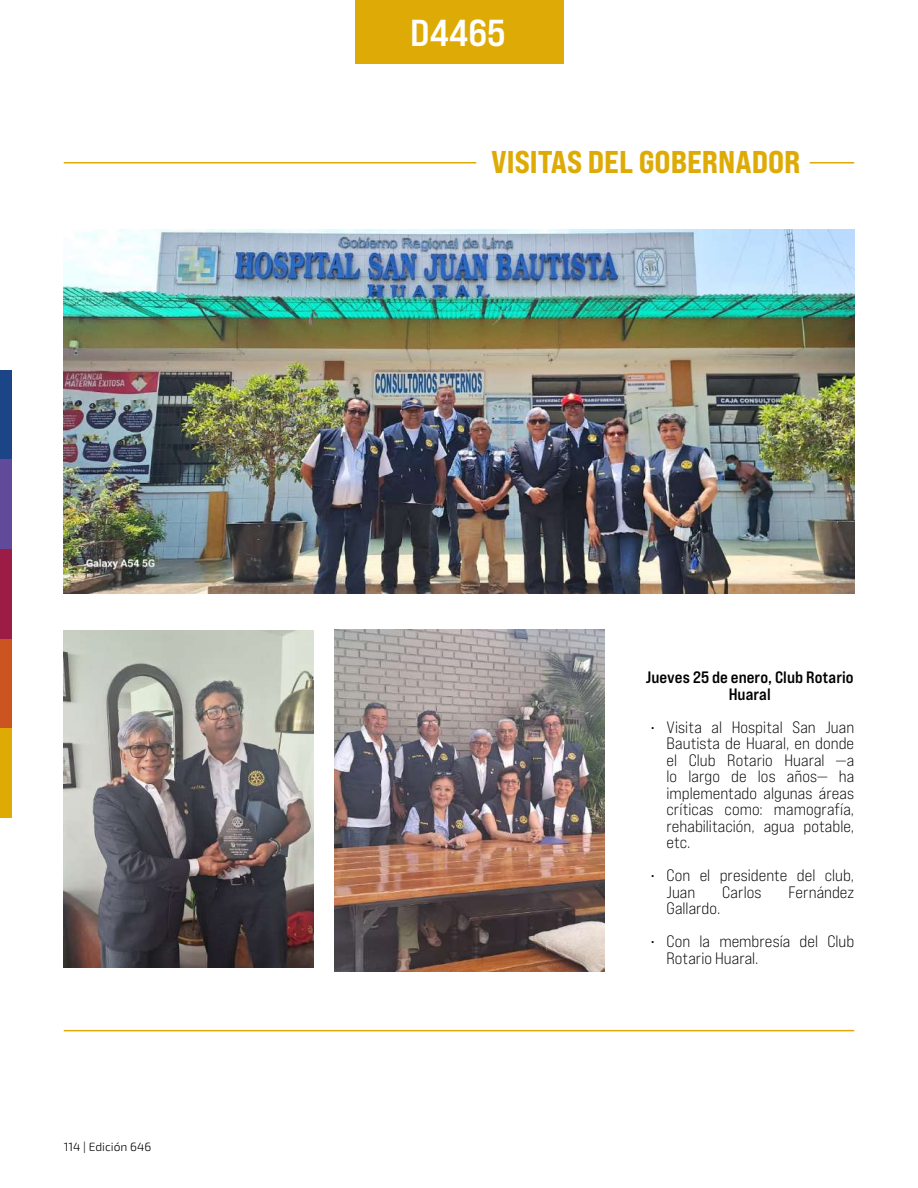
<style>
.page{position:relative;width:918px;height:1188px;background:#fff}
.page>*{position:absolute;margin:0;border:0;box-sizing:border-box;transform-origin:0 0}
.t1{font:700 expanded 37.5px "Bebas Neue Pro";color:#fff}
.t2{font:800 expanded 31.5px "Bebas Neue Pro";color:#deab06}
.t3{font:expanded 16.5px/16.5px "Bebas Neue Pro";color:#000}
.t4{font:700 expanded 16.5px/16.5px "Bebas Neue Pro";color:#000;text-align:center}
.t5{font:300 12px "Exo 2";color:#000}
</style>
<div class="page">
<div style="left:355px;top:0;width:208px;height:64px;background:#deab06"></div>
<div style="left:0;top:370px;width:11px;height:90px;background:#1c4587"></div>
<div style="left:0;top:460px;width:11px;height:89px;background:#614a99"></div>
<div style="left:0;top:549px;width:11px;height:90px;background:#9c1c45"></div>
<div style="left:0;top:639px;width:11px;height:89px;background:#cc5421"></div>
<div style="left:0;top:728px;width:11px;height:90px;background:#deab05"></div>
<hr style="left:64px;top:162px;width:412px;height:2px;background:#deab06">
<hr style="left:64px;top:1030px;width:790px;height:1px;background:#deab06">
<hr style="left:810px;top:162px;width:44px;height:2px;background:#deab06">
<img style="left:64px;top:229px;width:790px;height:365px">
<img style="left:64px;top:630px;width:249px;height:337px">
<img style="left:334px;top:629px;width:271px;height:343px">
<p class="t5" style="left:64px;top:1139px;width:89px">114 | Edición 646</p>
<h1 class="t1" style="left:410px;top:10px;width:97px">D4465</h1>
<h2 class="t2" style="left:491px;top:142px;width:311px">VISITAS DEL GOBERNADOR</h2>
<p class="t4" style="left:646px;top:669px;width:209px">Jueves 25 de enero, Club Rotario<br>Huaral</p>
<p class="t3" style="left:667px;top:719px;width:189px;text-align:justify;text-indent:-17px">• Visita al Hospital San Juan Bautista de Huaral, en donde el Club Rotario Huaral —a lo largo de los años— ha implementado algunas áreas críticas como: mamografía, rehabilitación, agua potable, etc.</p>
<p class="t3" style="left:667px;top:867px;width:189px;text-indent:-17px">• Con el presidente del club,<br>Juan</p>
<p class="t3" style="left:722px;top:884px;width:41px">Carlos</p>
<p class="t3" style="left:788px;top:884px;width:67px">Fernández</p>
<p class="t3" style="left:667px;top:900px;width:55px">Gallardo.</p>
<p class="t3" style="left:667px;top:933px;width:189px;text-indent:-17px">• Con la membresía del Club<br>Rotario Huaral.</p>
</div>
